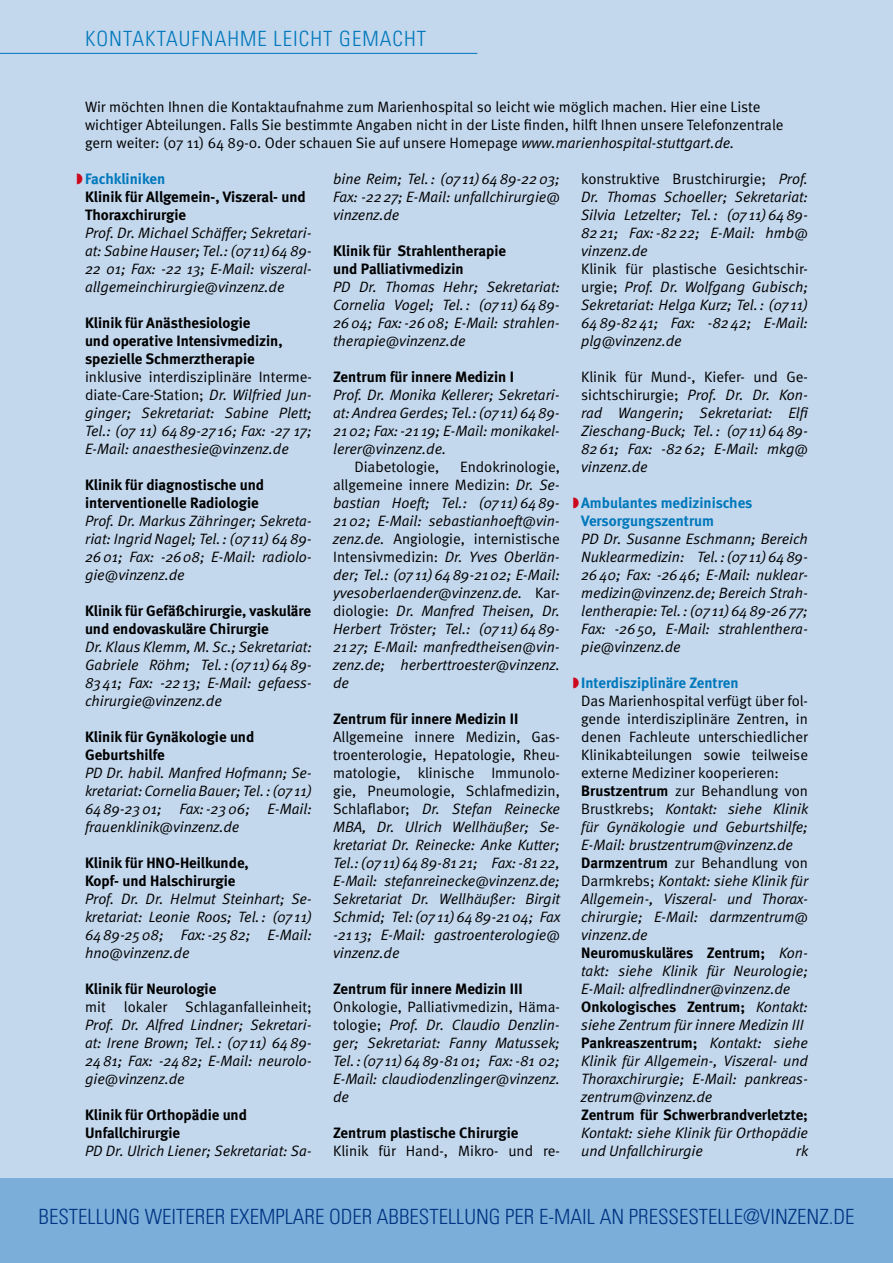
<style>
.page{position:relative;width:893px;height:1263px;background:#fff}
.page>*{position:absolute;margin:0;border:0;box-sizing:border-box;transform-origin:0 0}
.t1{font:300 condensed 21px "Univers";color:#003382}
.t2{font:300 condensed 21px "Univers";letter-spacing:.05em;color:#0078bb}
.t3{font:italic 15px/18px "Meta Normal";color:#000;text-align:justify}
.t4{font:15px/18px "Meta Normal";color:#000}
.t5{font:700 15px/18px "Meta";color:#000}
.t6{font:700 15px/18px "Meta";color:#0078bb}
.s1{font-style:italic}
.s2{font-style:normal}
.s3{font-family:"Meta";font-weight:700}
.s4{font-family:"Meta Normal";font-weight:400;font-style:italic}
</style>
<div class="page">
<div style="left:0;top:0;width:893px;height:1179px;background:#c3d7ed"></div>
<div style="left:0;top:1179px;width:893px;height:84px;background:#7bafda"></div>
<hr style="left:0;top:53px;width:477px;height:1px;background:#0078bb">
<svg style="left:77px;top:173px;width:5px;height:11px"></svg>
<svg style="left:573px;top:497px;width:6px;height:11px"></svg>
<svg style="left:573px;top:677px;width:6px;height:11px"></svg>
<h1 class="t2" style="left:85px;top:26px;width:343px">KONTAKTAUFNAHME LEICHT GEMACHT</h1>
<p class="t4" style="left:85px;top:98px;width:700px">Wir möchten Ihnen die Kontaktaufnahme zum Marienhospital so leicht wie möglich machen. Hier eine Liste wichtiger Abteilungen. Falls Sie bestimmte Angaben nicht in der Liste finden, hilft Ihnen unsere Telefonzentrale gern weiter: (07 11) 64 89-0. Oder schauen Sie auf unsere Homepage <span class="s1">www.marienhospital-stuttgart.de.</span></p>
<p class="t6" style="left:85px;top:170px;width:82px">Fachkliniken</p>
<p class="t5" style="left:85px;top:188px;width:222px">Klinik für Allgemein-, Viszeral- und<br>Thoraxchirurgie</p>
<p class="t3" style="left:85px;top:224px;width:228px">Prof. Dr. Michael Schäffer; Sekretari&shy;at: Sabine Hauser; Tel.: (07 11)64 89- 22 01; Fax: -22 13; E-Mail: viszeral&shy;allgemeinchirurgie@vinzenz.de</p>
<p class="t5" style="left:85px;top:314px;width:199px">Klinik für Anästhesiologie<br>und operative Intensivmedizin, spezielle Schmerztherapie</p>
<p class="t3" style="left:85px;top:368px;width:228px"><span class="s2">inklusive interdisziplinäre Interme&shy;diate-Care-Station;</span> Dr. Wilfried Jun&shy;ginger; Sekretariat: Sabine Plett; Tel.: (07 11) 6489-27 16; Fax: -27 17; E-Mail: anaesthesie@vinzenz.de</p>
<p class="t5" style="left:85px;top:476px;width:181px">Klinik für diagnostische und interventionelle Radiologie</p>
<p class="t3" style="left:85px;top:512px;width:228px">Prof. Dr. Markus Zähringer; Sekreta&shy;riat: Ingrid Nagel; Tel.: (07 11) 6489- 2601; Fax: -2608; E-Mail: radiolo&shy;gie@vinzenz.de</p>
<p class="t5" style="left:85px;top:602px;width:228px">Klinik für Gefäßchirurgie, vaskuläre und endovaskuläre Chirurgie</p>
<p class="t3" style="left:85px;top:638px;width:228px">Dr. Klaus Klemm, M. Sc.; Sekretariat:<br>Gabriele Röhm; Tel.:(07 11)6489- 8341; Fax: -2213; E-Mail: gefaess&shy;chirurgie@vinzenz.de</p>
<p class="t5" style="left:85px;top:728px;width:171px">Klinik für Gynäkologie und<br>Geburtshilfe</p>
<p class="t3" style="left:85px;top:764px;width:228px">PD Dr. habil. Manfred Hofmann; Se&shy;kretariat: Cornelia Bauer; Tel.: (07 11)<br>6489-2301; Fax:-2306; E-Mail: frauenklinik@vinzenz.de</p>
<p class="t5" style="left:85px;top:854px;width:165px">Klinik für HNO-Heilkunde,<br>Kopf- und Halschirurgie</p>
<p class="t3" style="left:85px;top:890px;width:228px">Prof. Dr. Dr. Helmut Steinhart; Se&shy;kretariat: Leonie Roos; Tel.: (07 11)<br>6489-2508; Fax:-2582; E-Mail: hno@vinzenz.de</p>
<p class="t5" style="left:85px;top:980px;width:133px">Klinik für Neurologie</p>
<p class="t4" style="left:85px;top:998px;width:228px">mit lokaler Schlaganfalleinheit;</p>
<p class="t3" style="left:85px;top:1016px;width:228px">Prof. Dr. Alfred Lindner; Sekretari&shy;at: Irene Brown; Tel.: (07 11) 6489- 2481; Fax: -2482; E-Mail: neurolo&shy;gie@vinzenz.de</p>
<p class="t5" style="left:85px;top:1106px;width:163px">Klinik für Orthopädie und<br>Unfallchirurgie</p>
<p class="t3" style="left:85px;top:1142px;width:228px">PD Dr. Ulrich Liener; Sekretariat: Sa-</p>
<p class="t3" style="left:333px;top:170px;width:228px">bine Reim; Tel.: (07 11)6489-2203; Fax: -2227; E-Mail: unfallchirurgie@ vinzenz.de</p>
<p class="t5" style="left:333px;top:242px;width:175px">Klinik für Strahlentherapie und Palliativmedizin</p>
<p class="t3" style="left:333px;top:278px;width:228px">PD Dr. Thomas Hehr; Sekretariat:<br>Cornelia Vogel; Tel.: (07 11)6489- 2604; Fax:-2608; E-Mail: strahlen&shy;therapie@vinzenz.de</p>
<p class="t5" style="left:333px;top:368px;width:182px">Zentrum für innere Medizin I</p>
<p class="t3" style="left:333px;top:386px;width:228px">Prof. Dr. Monika Kellerer; Sekretari&shy;at: Andrea Gerdes; Tel.:(07 11)6489- 2102; Fax:-21 19; E-Mail: monikakel&shy;lerer@vinzenz.de.</p>
<p class="t4" style="left:354px;top:458px;width:86px">Diabetologie,</p>
<p class="t3" style="left:581px;top:170px;width:228px"><span class="s2">konstruktive Brustchirurgie;</span> Prof.<br>Dr. Thomas Schoeller; Sekretariat:<br>Silvia Letzelter; Tel.: (07 11)6489- 8221; Fax:-8222; E-Mail: hmb@ vinzenz.de</p>
<p class="t3" style="left:581px;top:260px;width:228px"><span class="s2">Klinik für plastische Gesichtschir&shy;urgie;</span> Prof. Dr. Wolfgang Gubisch; Sekretariat: Helga Kurz; Tel.: (07 11)<br>6489-8241; Fax: -8242; E-Mail: plg@vinzenz.de</p>
<p class="t3" style="left:581px;top:368px;width:229px"><span class="s2">Klinik für Mund-, Kiefer- und Ge&shy;sichtschirurgie;</span> Prof. Dr. Dr. Kon&shy;rad Wangerin; Sekretariat: Elfi Zieschang-Buck; Tel.: (07 11)6489- 8261; Fax: -8262; E-Mail: mkg@ vinzenz.de</p>
<p class="t6" style="left:581px;top:494px;width:173px">Ambulantes medizinisches<br>Versorgungszentrum</p>
<p class="t3" style="left:581px;top:530px;width:228px">PD Dr. Susanne Eschmann; Bereich Nuklearmedizin: Tel.:(07 11)6489- 2640; Fax: -2646; E-Mail: nuklear&shy;medizin@vinzenz.de; Bereich Strah&shy;lentherapie: Tel.: (07 11)6489-2677; Fax: -2650, E-Mail: strahlenthera&shy;pie@vinzenz.de</p>
<p class="t6" style="left:581px;top:674px;width:159px">Interdisziplinäre Zentren</p>
<p class="t4" style="left:581px;top:692px;width:229px">Das Marienhospital verfügt über fol&shy;gende interdisziplinäre Zentren, in denen Fachleute unterschiedlicher Klinikabteilungen sowie teilweise externe Mediziner kooperieren:<br><span class="s3">Brustzentrum</span> zur Behandlung von Brustkrebs; <span class="s1">Kontakt: siehe Klinik für Gynäkologie und Geburtshilfe; E-Mail: brustzentrum@vinzenz.de </span><span class="s3">Darmzentrum</span> zur Behandlung von Darmkrebs; <span class="s1">Kontakt: siehe Klinik für Allgemein-, Viszeral- und Thorax&shy;chirurgie; E-Mail: darmzentrum@ vinzenz.de</span></p>
<p class="t5" style="left:581px;top:944px;width:228px">Neuromuskuläres Zentrum; <span class="s4">Kon-</span></p>
<p class="t3" style="left:581px;top:962px;width:228px">takt: siehe Klinik für Neurologie;<br>E-Mail: alfredlindner@vinzenz.de</p>
<p class="t5" style="left:581px;top:998px;width:228px">Onkologisches Zentrum; <span class="s4">Kontakt:</span></p>
<p class="t3" style="left:581px;top:1016px;width:224px">siehe Zentrum für innere Medizin III</p>
<p class="t5" style="left:581px;top:1034px;width:228px">Pankreaszentrum; <span class="s4">Kontakt: siehe</span></p>
<p class="t3" style="left:581px;top:1052px;width:228px">Klinik für Allgemein-, Viszeral- und Thoraxchirurgie; E-Mail: pankreas&shy;zentrum@vinzenz.de</p>
<p class="t5" style="left:581px;top:1106px;width:228px">Zentrum für Schwerbrandverletzte;</p>
<p class="t3" style="left:581px;top:1124px;width:228px">Kontakt: siehe Klinik für Orthopädie und Unfallchirurgie</p>
<p class="t3" style="left:333px;top:458px;width:228px;text-indent:127px"><span class="s2">Endokrinologie, allgemeine innere Medizin:</span> Dr. Se&shy;bastian Hoeft; Tel.: (07 11)6489- 2102; E-Mail: sebastianhoeft@vin&shy;zenz.de. <span class="s2">Angiologie, internistische Intensivmedizin:</span> Dr. Yves Oberlän&shy;der; Tel.: (07 11)6489-2102; E-Mail: yvesoberlaender@vinzenz.de. <span class="s2">Kar&shy;diologie:</span> Dr. Manfred Theisen, Dr.<br>Herbert Tröster; Tel.: (07 11)6489- 2127; E-Mail: manfredtheisen@vin&shy;zenz.de; herberttroester@vinzenz. de</p>
<p class="t5" style="left:333px;top:710px;width:187px">Zentrum für innere Medizin II</p>
<p class="t3" style="left:333px;top:728px;width:228px"><span class="s2">Allgemeine innere Medizin, Gas&shy;troenterologie, Hepatologie, Rheu&shy;matologie, klinische Immunolo&shy;gie, Pneumologie, Schlafmedizin, Schlaflabor;</span> Dr. Stefan Reinecke MBA, Dr. Ulrich Wellhäußer; Se&shy;kretariat Dr. Reinecke: Anke Kutter; Tel.:(07 11)6489-8121; Fax:-8122, E-Mail: stefanreinecke@vinzenz.de; Sekretariat Dr. Wellhäußer: Birgit Schmid; Tel:(07 11)6489-2104; Fax -21 13; E-Mail: gastroenterologie@ vinzenz.de</p>
<p class="t5" style="left:333px;top:980px;width:191px">Zentrum für innere Medizin III</p>
<p class="t3" style="left:333px;top:998px;width:228px"><span class="s2">Onkologie, Palliativmedizin, Häma&shy;tologie;</span> Prof. Dr. Claudio Denzlin&shy;ger; Sekretariat: Fanny Matussek; Tel.:(07 11)6489-8101; Fax:-81 02; E-Mail: claudiodenzlinger@vinzenz. de</p>
<p class="t5" style="left:333px;top:1124px;width:187px">Zentrum plastische Chirurgie</p>
<p class="t4" style="left:333px;top:1142px;width:228px">Klinik für Hand-, Mikro- und re-</p>
<p class="t3" style="left:796px;top:1142px;width:14px">rk</p>
<h1 class="t1" style="left:39px;top:1204px;width:22px">BESTELLUNG</h1>
<h1 class="t1" style="left:145px;top:1204px;width:28px">WEITERER</h1>
<h1 class="t1" style="left:230px;top:1204px;width:32px">EXEMPLARE</h1>
<h1 class="t1" style="left:329px;top:1204px;width:12px">ODER</h1>
<h1 class="t1" style="left:377px;top:1204px;width:23px">ABBESTELLUNG</h1>
<h1 class="t1" style="left:505px;top:1204px;width:144px">PER E-MAIL AN PRESSESTELLE</h1>
<h1 class="t1" style="left:743px;top:1204px;width:28px">@VINZENZ</h1>
<h1 class="t1" style="left:829px;top:1204px;width:16px">.DE</h1>
</div>
